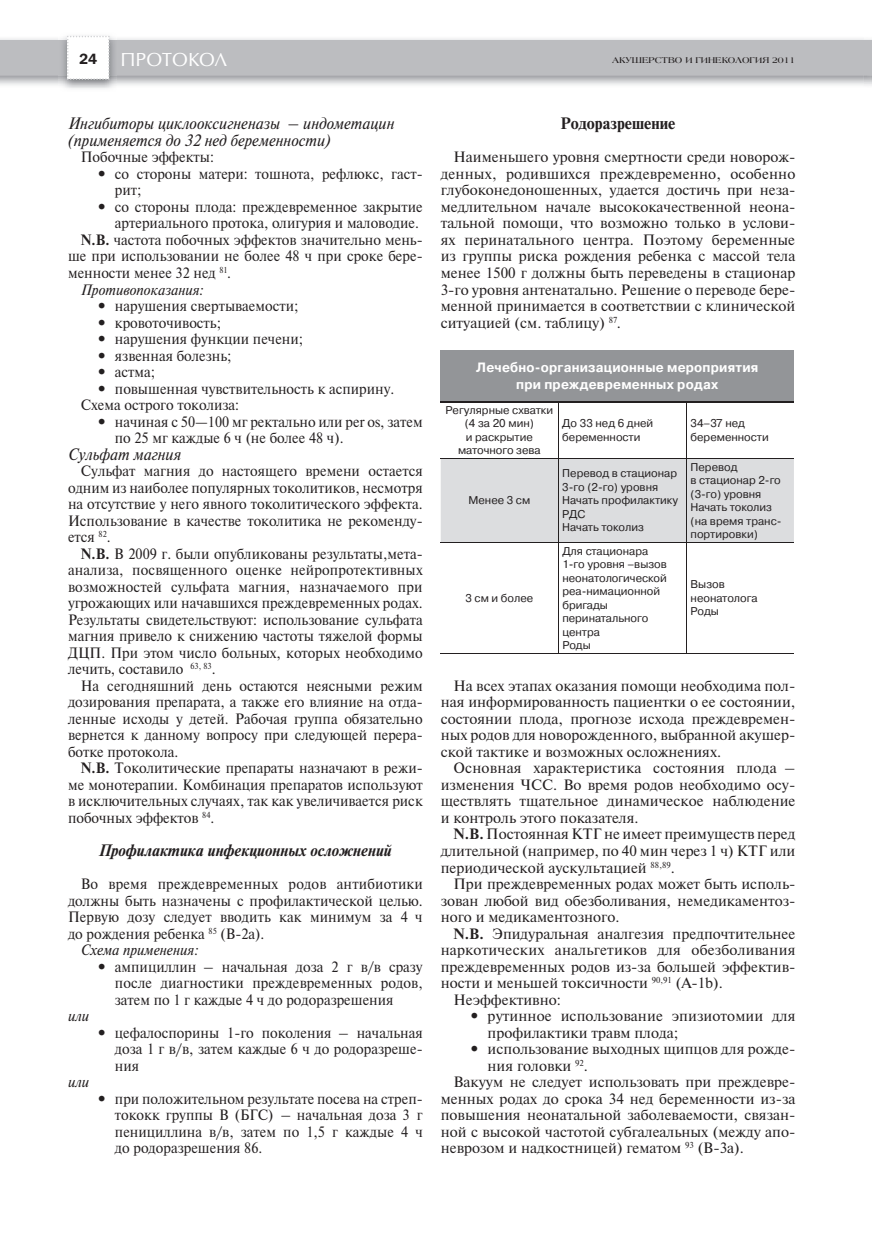
<style>
.page{position:relative;width:872px;height:1234px;background:#fff}
.page>*{position:absolute;margin:0;border:0;box-sizing:border-box;transform-origin:0 0}
.t1{font:18px "Opium New C";color:#fff}
.t2{font:italic 16.5px/16.5px "Newton";color:#231f20;scale:.95 1}
.t3{font:italic 700 16.5px "Newton";color:#231f20;scale:.95 1}
.t4{font:700 16.5px "Newton";color:#231f20}
.t5{font:15px/16.5px "Newton";color:#231f20;text-align:justify;scale:.95 1}
.t6{font:15px/16.5px "Newton";color:#231f20;text-align:justify}
.t7{font:italic 15px "Newton";color:#231f20;scale:.95 1}
.t8{font:15px "Franklin Gothic Demi C";color:#231f20}
.t9{font:700 13.5px/16.5px "Pragmatica";letter-spacing:.015em;color:#fff;text-align:center;scale:.95 1}
.t10{font:11.25px/13.5px "Pragmatica";color:#231f20}
.t11{font:700 9px "Laguna";color:#231f20}
.s1{font-weight:700}
</style>
<div class="page">
<div style="left:0;top:40px;width:872px;height:35px;background:#bcbdc0"></div>
<svg style="left:67px;top:36px;width:43px;height:44px"></svg>
<div style="left:441px;top:350px;width:353px;height:51px;background:#939598"></div>
<div style="left:441px;top:459px;width:353px;height:83px;background:#dcdddf"></div>
<hr style="left:441px;top:401px;width:117px;height:1px;background:#231f20">
<hr style="left:558px;top:401px;width:128px;height:1px;background:#231f20">
<hr style="left:686px;top:401px;width:108px;height:1px;background:#231f20">
<hr style="left:557px;top:402px;width:1px;height:56px;background:#231f20">
<hr style="left:686px;top:402px;width:1px;height:56px;background:#231f20">
<hr style="left:557px;top:459px;width:1px;height:83px;background:#231f20">
<hr style="left:686px;top:459px;width:1px;height:83px;background:#231f20">
<hr style="left:557px;top:542px;width:1px;height:111px;background:#231f20">
<hr style="left:686px;top:542px;width:1px;height:111px;background:#231f20">
<hr style="left:441px;top:458px;width:117px;height:1px;background:#231f20">
<hr style="left:558px;top:458px;width:128px;height:1px;background:#231f20">
<hr style="left:686px;top:458px;width:108px;height:1px;background:#231f20">
<hr style="left:441px;top:542px;width:117px;height:1px;background:#231f20">
<hr style="left:558px;top:542px;width:128px;height:1px;background:#231f20">
<hr style="left:686px;top:542px;width:108px;height:1px;background:#231f20">
<hr style="left:441px;top:653px;width:117px;height:1px;background:#231f20">
<hr style="left:558px;top:653px;width:128px;height:1px;background:#231f20">
<hr style="left:686px;top:653px;width:108px;height:1px;background:#231f20">
<p class="t8" style="left:79px;top:50px;width:20px">24</p>
<p class="t1" style="left:120px;top:48px;width:108px">ПРОТОКОЛ</p>
<p class="t11" style="left:612px;top:55px;width:185px">АКУШЕРСТВО И ГИНЕКОЛОГИЯ 2011</p>
<p class="t2" style="left:68px;top:116px;width:345px">Ингибиторы циклооксигненазы – индометацин (применяется до 32 нед беременности)</p>
<p class="t5" style="left:81px;top:148px;width:142px">Побочные эффекты:</p>
<p class="t5" style="left:115px;top:165px;width:325px;text-indent:-18px"><span class="s1">•</span> со стороны матери: тошнота, рефлюкс, гаст&shy;рит;</p>
<p class="t5" style="left:97px;top:198px;width:345px"><span class="s1">•</span> со стороны плода: преждевременное закрытие</p>
<p class="t5" style="left:115px;top:214px;width:322px">артериального протока, олигурия и маловодие.</p>
<p class="t5" style="left:81px;top:231px;width:361px"><span class="s1">N.B.</span> частота побочных эффектов значительно мень-</p>
<p class="t5" style="left:68px;top:247px;width:375px">ше при использовании не более 48 ч при сроке бере-</p>
<p class="t5" style="left:68px;top:264px;width:173px">менности менее 32 нед <sup>81</sup>.</p>
<p class="t7" style="left:81px;top:280px;width:131px">Противопоказания:</p>
<p class="t5" style="left:97px;top:297px;width:214px"><span class="s1">•</span> нарушения свертываемости;</p>
<p class="t5" style="left:97px;top:313px;width:133px"><span class="s1">•</span> кровоточивость;</p>
<p class="t5" style="left:97px;top:330px;width:219px"><span class="s1">•</span> нарушения функции печени;</p>
<p class="t5" style="left:97px;top:346px;width:144px"><span class="s1">•</span> язвенная болезнь;</p>
<p class="t5" style="left:97px;top:363px;width:63px"><span class="s1">•</span> астма;</p>
<p class="t5" style="left:81px;top:379px;width:331px;text-indent:16px"><span class="s1">•</span> повышенная чувствительность к аспирину.<br>Схема острого токолиза:</p>
<p class="t5" style="left:115px;top:412px;width:325px;text-indent:-18px"><span class="s1">•</span> начиная с 50—100 мг ректально или per os, затем по 25 мг каждые 6 ч (не более 48 ч).</p>
<p class="t2" style="left:68px;top:446px;width:120px">Cульфат магния</p>
<p class="t5" style="left:68px;top:462px;width:375px;text-indent:13px">Сульфат магния до настоящего времени остается одним из наиболее популярных токолитиков, несмотря на отсутствие у него явного токолитического эффекта.<br>Использование в качестве токолитика не рекоменду&shy;ется <sup>82</sup>.</p>
<p class="t5" style="left:68px;top:544px;width:375px;text-indent:13px"><span class="s1">N.B.</span> В 2009 г. были опубликованы результаты,мета&shy;анализа, посвященного оценке нейропротективных возможностей сульфата магния, назначаемого при угрожающих или начавшихся преждевременных родах.<br>Результаты свидетельствуют: использование сульфата магния привело к снижению частоты тяжелой формы ДЦП. При этом число больных, которых необходимо лечить, составило <sup>63,</sup> <sup>83</sup>.</p>
<p class="t5" style="left:68px;top:676px;width:375px;text-indent:13px">На сегодняшний день остаются неясными режим дозирования препарата, а также его влияние на отда&shy;ленные исходы у детей. Рабочая группа обязательно вернется к данному вопросу при следующей перера&shy;ботке протокола.</p>
<p class="t5" style="left:68px;top:759px;width:375px;text-indent:13px"><span class="s1">N.B.</span> Токолитические препараты назначают в режи&shy;ме монотерапии. Комбинация препаратов используют в исключительных случаях, так как увеличивается риск побочных эффектов <sup>84</sup>.</p>
<p class="t3" style="left:99px;top:840px;width:310px">Профилактика инфекционных осложнений</p>
<p class="t5" style="left:81px;top:874px;width:361px">Во время преждевременных родов антибиотики</p>
<p class="t5" style="left:68px;top:891px;width:375px">должны быть назначены с профилактической целью.</p>
<p class="t5" style="left:68px;top:907px;width:375px">Первую дозу следует вводить как минимум за 4 ч</p>
<p class="t5" style="left:68px;top:924px;width:208px">до рождения ребенка <sup>85</sup> (B-2a).</p>
<p class="t7" style="left:81px;top:940px;width:125px">Схема применения:</p>
<p class="t5" style="left:115px;top:957px;width:325px;text-indent:-18px"><span class="s1">•</span> ампициллин – начальная доза 2 г в/в сразу после диагностики преждевременных родов, затем по 1 г каждые 4 ч до родоразрешения</p>
<p class="t7" style="left:68px;top:1006px;width:24px">или</p>
<p class="t5" style="left:115px;top:1023px;width:325px;text-indent:-18px"><span class="s1">•</span> цефалоспорины 1-го поколения – начальная до за 1 г в/в, затем каждые 6 ч до родоразреше&shy;ния</p>
<p class="t7" style="left:68px;top:1072px;width:24px">или</p>
<p class="t5" style="left:115px;top:1089px;width:325px;text-indent:-18px"><span class="s1">•</span> при положительном результате посева на стреп - тококк группы В (БГС) – начальная до за 3 г пенициллина в/в, затем по 1,5 г каждые 4 ч до родоразрешения 86.</p>
<p class="t4" style="left:560px;top:114px;width:116px">Родоразрешение</p>
<p class="t6" style="left:441px;top:148px;width:356px;text-indent:13px">Наименьшего уровня смертности среди новорож&shy;денных, родившихся преждевременно, особенно глубоконедоношенных, удается достичь при неза&shy;медлительном начале высококачественной неона&shy;тальной помощи, что возможно только в услови&shy;ях перинатального центра. Поэтому беременные из группы риска рождения ребенка с массой тела менее 1500 г должны быть переведены в стационар 3-го уровня антенатально. Решение о переводе бере&shy;менной принимается в соответствии с клинической ситуацией (см. таблицу) <sup>87</sup>.</p>
<p class="t9" style="left:476px;top:359px;width:298px">Лечебно-организационные мероприятия при преждевременных родах</p>
<p class="t10" style="left:445px;top:403px;width:109px;text-align:center">Регулярные схватки (4 за 20 мин)<br>и раскрытие маточного зева</p>
<p class="t10" style="left:562px;top:417px;width:92px">До 33 нед 6 дней беременности</p>
<p class="t10" style="left:690px;top:417px;width:80px">34–37 нед беременности</p>
<p class="t10" style="left:468px;top:494px;width:63px">Менее 3 см</p>
<p class="t10" style="left:465px;top:591px;width:69px">3 см и более</p>
<p class="t10" style="left:562px;top:467px;width:117px">Перевод в стационар<br>3-го (2-го) уровня<br>Начать профилактику<br>РДС<br>Начать токолиз</p>
<p class="t10" style="left:690px;top:460px;width:93px">Перевод<br>в стационар 2-го (3-го) уровня<br>Начать токолиз (на время транс&shy;портировки)</p>
<p class="t10" style="left:562px;top:544px;width:106px">Для стационара<br>1-го уровня –вызов неонатологической реа-нимационной бригады перинатального центра<br>Роды</p>
<p class="t10" style="left:690px;top:578px;width:68px">Вызов неонатолога<br>Роды</p>
<p class="t6" style="left:441px;top:676px;width:356px;text-indent:13px">На всех этапах оказания помощи необходима пол&shy;ная информированность пациентки о ее состоянии, состоянии плода, прогнозе исхода преждевремен&shy;ных родов для новорожденного, выбранной акушер&shy;ской тактике и возможных осложнениях.</p>
<p class="t6" style="left:441px;top:759px;width:356px;text-indent:13px">Основная характеристика состояния плода – изменения ЧСС. Во время родов необходимо осу&shy;ществлять тщательное динамическое наблюдение и контроль этого показателя.</p>
<p class="t6" style="left:441px;top:825px;width:356px;text-indent:13px"><span class="s1">N.B.</span> Постоянная КТГ не имеет преимуществ перед длительной (например, по 40 мин через 1 ч) КТГ или периодической аускультацией <sup>88,89</sup>.</p>
<p class="t6" style="left:441px;top:874px;width:356px;text-indent:13px">При преждевременных родах может быть исполь&shy;зован любой вид обезболивания, немедикаментоз&shy;ного и медикаментозного.</p>
<p class="t6" style="left:453px;top:924px;width:343px"><span class="s1">N.B.</span> Эпидуральная аналгезия предпочтительнее</p>
<p class="t6" style="left:441px;top:940px;width:356px">наркотических анальгетиков для обезболивания</p>
<p class="t6" style="left:441px;top:957px;width:356px">преждевременных родов из-за большей эффектив-</p>
<p class="t6" style="left:441px;top:973px;width:283px">ности и меньшей токсичности <sup>90,91</sup> (A-1b).</p>
<p class="t6" style="left:453px;top:990px;width:109px">Неэффективно:</p>
<p class="t6" style="left:487px;top:1006px;width:309px;text-indent:-18px"><span class="s1">•</span> рутинное использование эпизиотомии для профилактики травм плода;</p>
<p class="t6" style="left:469px;top:1039px;width:328px"><span class="s1">•</span> использование выходных щипцов для рожде-</p>
<p class="t6" style="left:487px;top:1056px;width:102px">ния головки <sup>92</sup>.</p>
<p class="t6" style="left:453px;top:1073px;width:343px">Вакуум не следует использовать при преждевре-</p>
<p class="t6" style="left:441px;top:1089px;width:356px">менных родах до срока 34 нед беременности из-за</p>
<p class="t6" style="left:441px;top:1106px;width:356px">повышения неонатальной заболеваемости, связан-</p>
<p class="t6" style="left:441px;top:1122px;width:356px">ной с высокой частотой cубгалеальных (между апо-</p>
<p class="t6" style="left:441px;top:1139px;width:305px">неврозом и надкостницей) гематом <sup>93</sup> (B-3a).</p>
</div>
